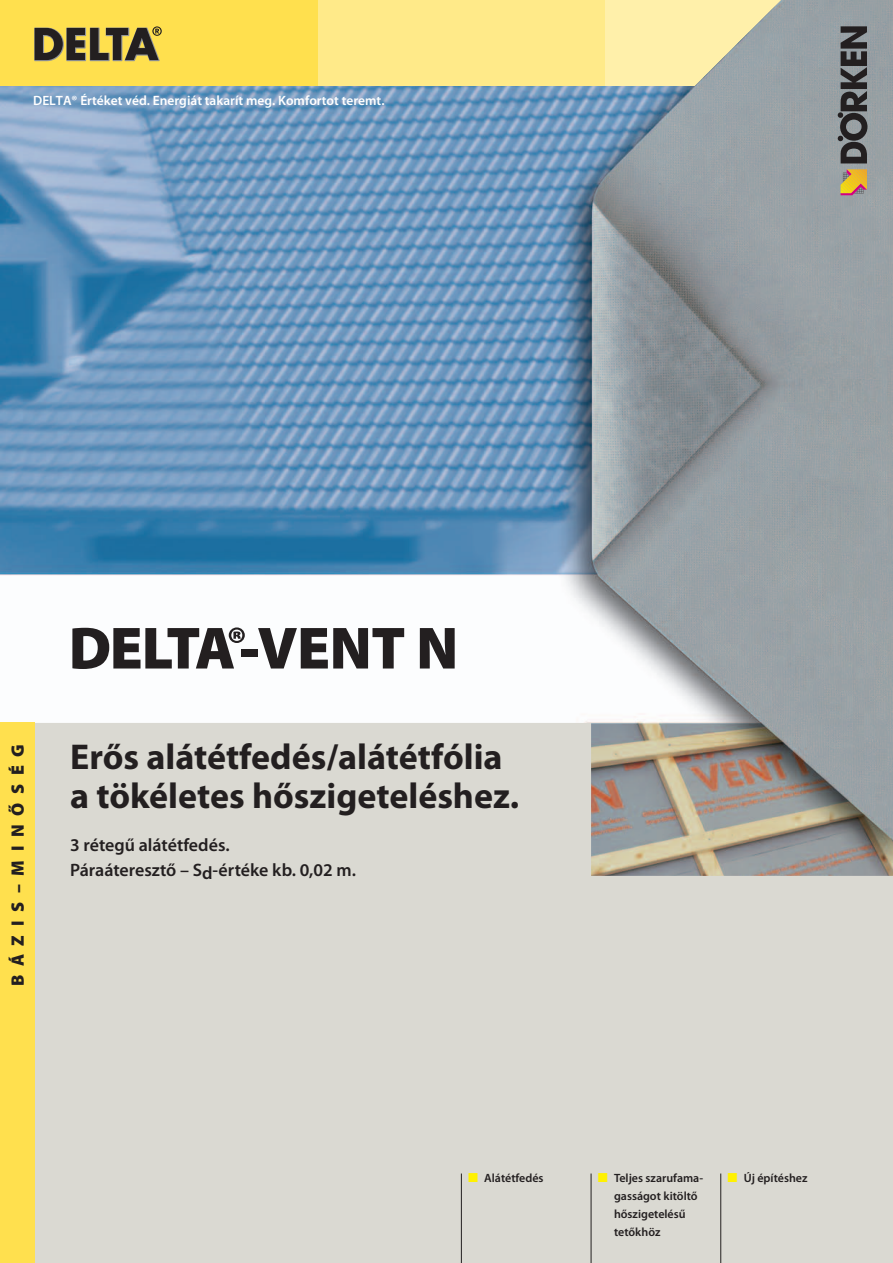
<style>
.page{position:relative;width:893px;height:1263px;background:#fff}
.page>*{position:absolute;margin:0;border:0;box-sizing:border-box;transform-origin:0 0}
.t1{font:900 60px "Delta Myriad Pro";letter-spacing:-.045em;color:#231f20}
.t2{font:700 36px/39px "Myriad Pro Doerken";color:#231f20}
.t3{font:600 18px/25.5px "Myriad Pro Doerken";color:#231f20}
.t4{font:900 18px "Myriad Pro Doerken";letter-spacing:.48em;color:#231f20}
.t5{font:600 13.5px "Myriad Pro Doerken";color:#fff}
.t6{font:600 12px/18px "Myriad Pro Doerken";color:#231f20}
.s1{font-family:"Myriad Pro Doerken"}
.s2{color:#fff101}
</style>
<div class="page">
<div style="left:0;top:723px;width:893px;height:540px;background:#dad9d2"></div>
<hr style="left:461px;top:1173px;width:1px;height:90px;background:#231f20">
<hr style="left:591px;top:1173px;width:1px;height:90px;background:#231f20">
<hr style="left:720px;top:1173px;width:1px;height:90px;background:#231f20">
<img style="left:0;top:85px;width:893px;height:791px">
<div style="left:0;top:0;width:319px;height:85px;background:#ffe04e"></div>
<div style="left:319px;top:0;width:287px;height:85px;background:#ffea89"></div>
<div style="left:606px;top:0;width:287px;height:85px;background:#969ea3"></div>
<img style="left:592px;top:0;width:286px;height:826px">
<svg style="left:34px;top:26px;width:128px;height:35px"></svg>
<div style="left:0;top:723px;width:34px;height:540px;background:#ffe04e"></div>
<svg style="left:838px;top:26px;width:29px;height:137px;background:#525355"></svg>
<svg style="left:841px;top:169px;width:26px;height:26px"></svg>
<p class="t5" style="left:33px;top:92px;width:353px">DELTA® Értéket véd. Energiát takarít meg. Komfortot teremt.</p>
<h3 class="t4" style="left:6px;top:994px;width:252px;rotate:-90deg">BASIS-QUALITÄT</h3>
<h3 class="t4" style="left:6px;top:986px;width:244px;rotate:-90deg">BÁZIS–MINŐSÉG</h3>
<h1 class="t1" style="left:69px;top:608px;width:391px">DELTA®-V<span class="s1">ENT N</span></h1>
<h2 class="t2" style="left:70px;top:736px;width:451px">Erős alátétfedés/alátétfólia a tökéletes hőszigeteléshez.</h2>
<h3 class="t3" style="left:70px;top:831px;width:287px">3 rétegű alátétfedés.<br>Páraáteresztő – Sd-értéke kb. 0,02 m.</h3>
<p class="t6" style="left:468px;top:1168px;width:77px"><span class="s2">■</span> Alátétfedés</p>
<p class="t6" style="left:598px;top:1168px;width:107px"><span class="s2">■</span> Teljes szarufama-</p>
<p class="t6" style="left:728px;top:1168px;width:81px"><span class="s2">■</span> Új építéshez</p>
<p class="t6" style="left:614px;top:1186px;width:85px">gasságot kitöltő hőszigetelésű tetőkhöz</p>
</div>
